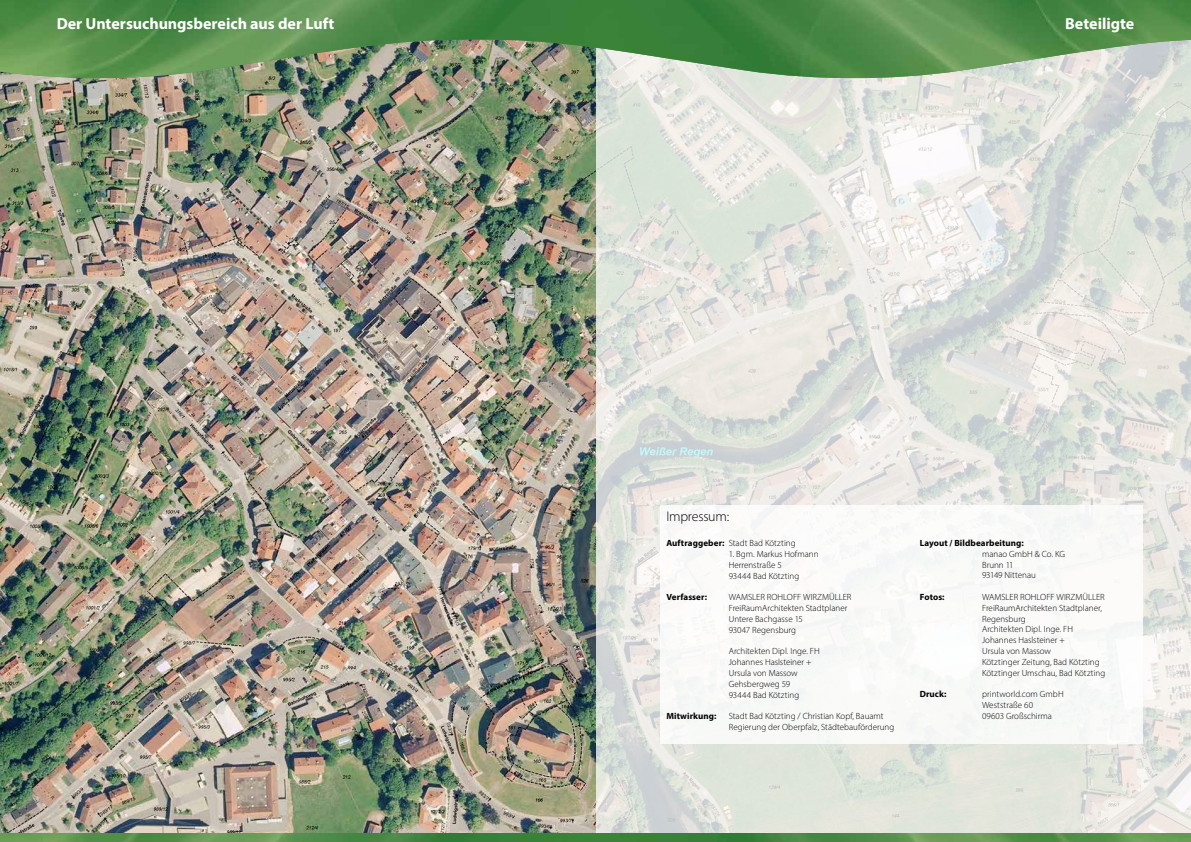
<style>
.page{position:relative;width:1191px;height:842px;background:#fff}
.page>*{position:absolute;margin:0;border:0;box-sizing:border-box;transform-origin:0 0}
.t1{font:700 16px "Myriad Pro";color:#fff}
.t2{font:300 14px "Myriad Pro";letter-spacing:-.015em;color:#000}
.t3{font:300 9px/10.8px "Myriad Pro";color:#000}
.t4{font:700 9px "Myriad Pro";letter-spacing:.01em;color:#000}
.s1{font-weight:700}
</style>
<div class="page">
<img style="left:0;top:85px;width:1191px;height:748px">
<img style="left:0;top:833px;width:1191px;height:9px">
<img style="left:0;top:79px;width:1191px;height:6px">
<img style="left:0;top:0;width:1191px;height:79px">
<div style="left:660px;top:505px;width:482px;height:238px;background:#fafaf8"></div>
<h1 class="t1" style="left:57px;top:13px;width:279px">Der Untersuchungsbereich aus der Luft</h1>
<h1 class="t1" style="left:1065px;top:13px;width:71px">Beteiligte</h1>
<h2 class="t2" style="left:666px;top:508px;width:64px">Impressum:</h2>
<p class="t3" style="left:666px;top:538px;width:131px"><span class="s1">Auftraggeber:</span> Stadt Bad Kötzting</p>
<p class="t3" style="left:729px;top:549px;width:91px">1. Bgm. Markus Hofmann<br>Herrenstraße 5<br>93444 Bad Kötzting</p>
<p class="t4" style="left:666px;top:591px;width:42px">Verfasser:</p>
<p class="t3" style="left:729px;top:592px;width:124px">WAMSLER ROHLOFF WIRZMÜLLER<br>FreiRaumArchitekten Stadtplaner<br>Untere Bachgasse 15<br>93047 Regensburg</p>
<p class="t3" style="left:729px;top:646px;width:92px">Architekten Dipl. Inge. FH<br>Johannes Haslsteiner +<br>Ursula von Massow<br>Gehsbergweg 59<br>93444 Bad Kötzting</p>
<p class="t4" style="left:666px;top:710px;width:52px">Mitwirkung:</p>
<p class="t3" style="left:729px;top:711px;width:167px">Stadt Bad Kötzting / Christian Kopf, Bauamt<br>Regierung der Oberpfalz, Städtebauförderung</p>
<p class="t4" style="left:919px;top:537px;width:106px">Layout / Bildbearbeitung:</p>
<p class="t3" style="left:982px;top:548px;width:85px">manao GmbH &amp; Co. KG<br>Brunn 11<br>93149 Nittenau</p>
<p class="t4" style="left:919px;top:591px;width:26px">Fotos:</p>
<p class="t3" style="left:982px;top:591px;width:125px">WAMSLER ROHLOFF WIRZMÜLLER<br>FreiRaumArchitekten Stadtplaner,<br>Regensburg<br>Architekten Dipl. Inge. FH<br>Johannes Haslsteiner +<br>Ursula von Massow<br>Kötztinger Zeitung, Bad Kötzting<br>Kötztinger Umschau, Bad Kötzting</p>
<p class="t4" style="left:919px;top:688px;width:28px">Druck:</p>
<p class="t3" style="left:982px;top:689px;width:83px">printworld.com GmbH<br>Weststraße 60<br>09603 Großschirma</p>
</div>
